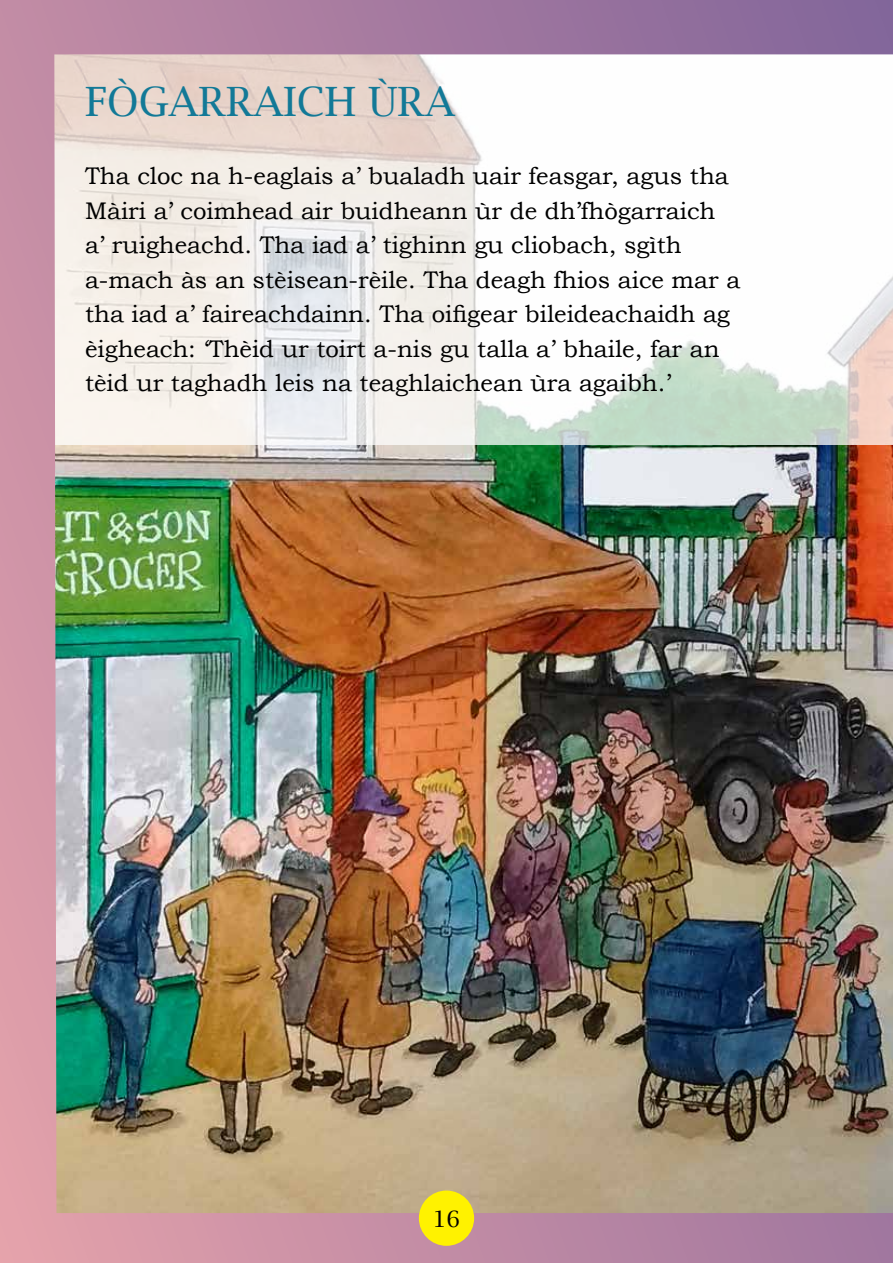
<style>
.page{position:relative;width:893px;height:1263px;background:#fff}
.page>*{position:absolute;margin:0;border:0;box-sizing:border-box;transform-origin:0 0}
.t1{font:40.5px "Lucida Bright";color:#127997}
.t2{font:24px/34.5px "Bookman Old Style";color:#000}
.t3{font:22.5px "Lucida Bright";color:#000}
</style>
<div class="page">
<img style="left:0;top:0;width:893px;height:1263px">
<div style="left:419px;top:1190px;width:55px;height:56px;background:#fff200;border-radius:50%"></div>
<h1 class="t1" style="left:85px;top:79px;width:372px">FÒGARRAICH ÙRA</h1>
<p class="t2" style="left:85px;top:159px;width:657px">Tha cloc na h-eaglais a’ bualadh uair feasgar, agus tha Màiri a’ coimhead air buidheann ùr de dh’fhògarraich a’ ruigheachd. Tha iad a’ tighinn gu cliobach, sgìth a-mach às an stèisean-rèile. Tha deagh fhios aice mar a tha iad a’ faireachdainn. Tha oifigear bileideachaidh ag èigheach: ‘Thèid ur toirt a-nis gu talla a’ bhaile, far an tèid ur taghadh leis na teaghlaichean ùra agaibh.’</p>
<p class="t3" style="left:433px;top:1206px;width:29px">16</p>
</div>
